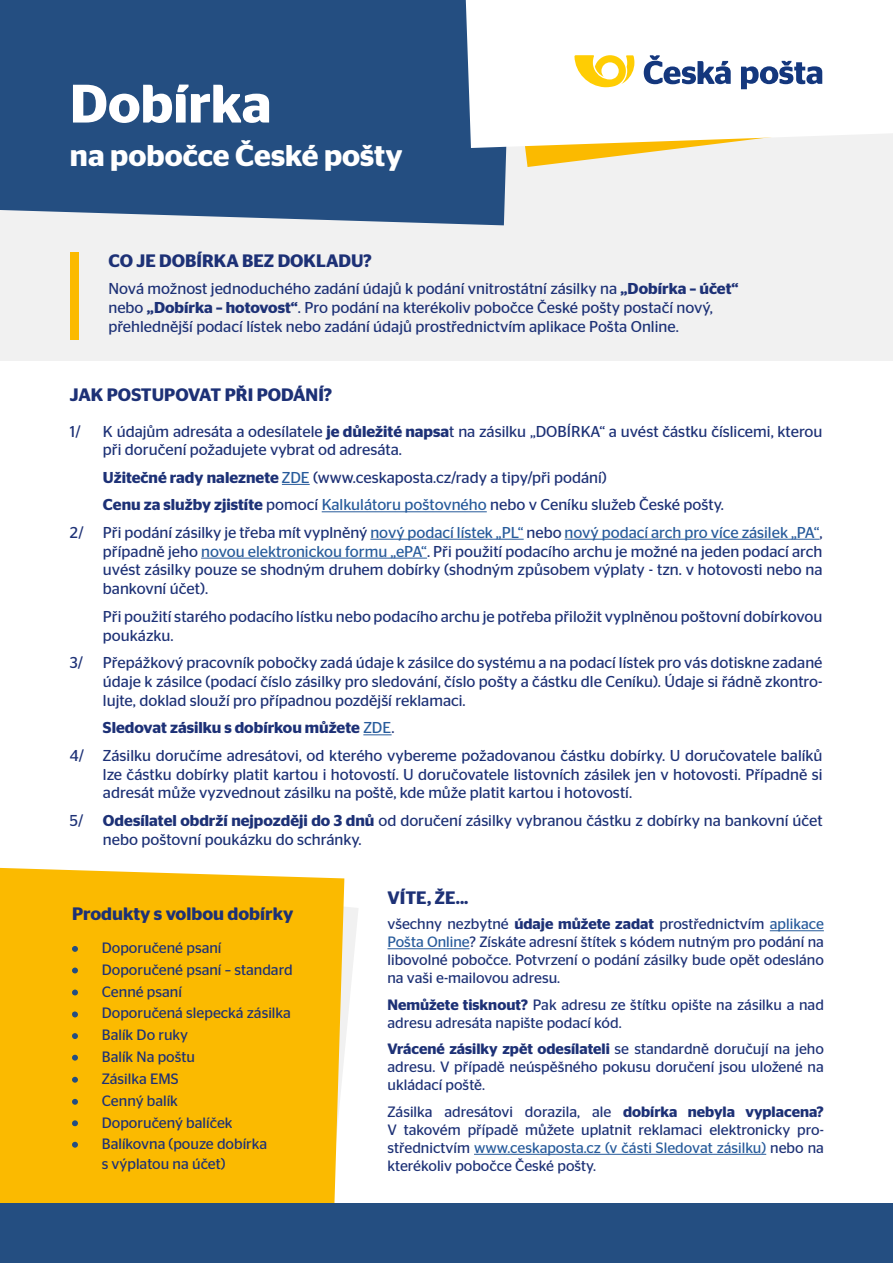
<style>
.page{position:relative;width:893px;height:1263px;background:#fff}
.page>*{position:absolute;margin:0;border:0;box-sizing:border-box;transform-origin:0 0}
.t1{font:600 54px "Stag Sans";color:#fff}
.t2{font:600 30px "Stag Sans";color:#fff}
.t3{font:600 18px "Stag Sans";color:#1d3176}
.t4{font:15.75px/18.9px "Stag Sans";color:#1d3176}
.t5{font:15.75px "Stag Sans";color:#275b9b}
.t6{font:15px/18px "Stag Sans";color:#1d3176;text-align:justify}
.s1{font-weight:600}
.s2{color:#275b9b}
.s3{color:#1d3176}
</style>
<div class="page">
<svg style="left:344px;top:878px;width:14px;height:174px"></svg>
<div style="left:0;top:868px;width:344px;height:335px;background:#fbba00"></div>
<div style="left:0;top:0;width:893px;height:361px;background:#f1f1f1"></div>
<div style="left:0;top:0;width:507px;height:225px;background:#244e81"></div>
<svg style="left:525px;top:148px;width:157px;height:19px"></svg>
<div style="left:466px;top:0;width:427px;height:148px;background:#fff"></div>
<div style="left:0;top:1203px;width:893px;height:60px;background:#244e81"></div>
<div style="left:70px;top:253px;width:8px;height:87px;background:#fbba00"></div>
<svg style="left:282px;top:484px;width:28px;height:1px"></svg>
<hr style="left:322px;top:511px;width:165px;height:1px;background:#275b9b">
<hr style="left:370px;top:539px;width:154px;height:1px;background:#275b9b">
<hr style="left:565px;top:539px;width:254px;height:1px;background:#275b9b">
<hr style="left:201px;top:558px;width:226px;height:1px;background:#275b9b">
<svg style="left:363px;top:734px;width:29px;height:1px"></svg>
<hr style="left:770px;top:930px;width:54px;height:1px;background:#275b9b">
<hr style="left:387px;top:948px;width:82px;height:1px;background:#275b9b">
<hr style="left:474px;top:1154px;width:292px;height:1px;background:#275b9b">
<svg style="left:574px;top:55px;width:60px;height:32px"></svg>
<svg style="left:644px;top:55px;width:87px;height:29px"></svg>
<svg style="left:741px;top:61px;width:81px;height:28px"></svg>
<svg style="left:72px;top:967px;width:6px;height:6px"></svg>
<svg style="left:72px;top:946px;width:6px;height:6px"></svg>
<svg style="left:72px;top:989px;width:6px;height:6px"></svg>
<svg style="left:72px;top:1011px;width:6px;height:6px"></svg>
<svg style="left:72px;top:1033px;width:6px;height:6px"></svg>
<svg style="left:72px;top:1055px;width:6px;height:5px"></svg>
<svg style="left:72px;top:1077px;width:6px;height:6px"></svg>
<svg style="left:72px;top:1099px;width:6px;height:6px"></svg>
<svg style="left:72px;top:1120px;width:6px;height:6px"></svg>
<svg style="left:72px;top:1142px;width:6px;height:6px"></svg>
<h1 class="t1" style="left:70px;top:72px;width:203px">Dobírka</h1>
<h2 class="t2" style="left:70px;top:138px;width:334px">na pobočce České pošty</h2>
<p class="t3" style="left:108px;top:250px;width:265px">CO JE DOBÍRKA BEZ DOKLADU?</p>
<p class="t4" style="left:108px;top:279px;width:632px">Nová možnost jednoduchého zadání údajů k podání vnitrostátní zásilky na <span class="s1">„Dobírka – účet“ </span>nebo <span class="s1">„Dobírka – hotovost“</span>. Pro podání na kterékoliv pobočce České pošty postačí nový, přehlednější podací lístek nebo zadání údajů prostřednictvím aplikace Pošta Online.</p>
<p class="t3" style="left:70px;top:384px;width:264px">JAK POSTUPOVAT PŘI PODÁNÍ?</p>
<p class="t4" style="left:70px;top:421px;width:12px">1/</p>
<p class="t4" style="left:103px;top:421px;width:721px">K údajům adresáta a odesílatele <span class="s1">je důležité napsa</span>t na zásilku „DOBÍRKA“ a uvést částku číslicemi, kterou při doručení požadujete vybrat od adresáta.</p>
<p class="t4" style="left:103px;top:468px;width:505px"><span class="s1">Užitečné rady naleznete</span> <span class="s2">ZDE</span> (www.ceskaposta.cz/rady a tipy/při podání)</p>
<p class="t4" style="left:103px;top:495px;width:623px"><span class="s1">Cenu za služby zjistíte</span> pomocí <span class="s2">Kalkulátoru poštovného</span> nebo v Ceníku služeb České pošty.</p>
<p class="t5" style="left:70px;top:523px;width:754px"><span class="s3">2/ Při podání zásilky je třeba mít vyplněný</span> nový podací lístek „PL“ <span class="s3">nebo</span> nový podací arch pro více zásilek „PA“<span class="s3">,</span></p>
<p class="t4" style="left:103px;top:541px;width:721px;text-align:justify">případně jeho <span class="s2">novou elektronickou formu „ePA“</span>. Při použití podacího archu je možné na jeden podací arch uvést zásilky pouze se shodným druhem dobírky (shodným způsobem výplaty - tzn. v hotovosti nebo na bankovní účet).</p>
<p class="t4" style="left:103px;top:607px;width:721px">Při použití starého podacího lístku nebo podacího archu je potřeba přiložit vyplněnou poštovní dobírkovou poukázku.</p>
<p class="t4" style="left:70px;top:653px;width:15px">3/</p>
<p class="t4" style="left:103px;top:653px;width:721px;text-align:justify">Přepážkový pracovník pobočky zadá údaje k zásilce do systému a na podací lístek pro vás dotiskne zadané údaje k zásilce (podací číslo zásilky pro sledování, číslo pošty a částku dle Ceníku). Údaje si řádně zkontro&shy;lujte, doklad slouží pro případnou pozdější reklamaci.</p>
<p class="t4" style="left:70px;top:714px;width:754px;line-height:27.5px;text-indent:33px"><span class="s1">Sledovat zásilku s dobírkou můžete</span> <span class="s2">ZDE</span>.<br>4/ Zásilku doručíme adresátovi, od kterého vybereme požadovanou částku dobírky. U doručovatele balíků</p>
<p class="t4" style="left:103px;top:764px;width:721px">lze částku dobírky platit kartou i hotovostí. U doručovatele listovních zásilek jen v hotovosti. Případně si adresát může vyzvednout zásilku na poště, kde může platit kartou i hotovostí.</p>
<p class="t4" style="left:103px;top:811px;width:721px;text-indent:-33px">5/ <span class="s1">Odesílatel obdrží nejpozději do 3 dnů</span> od doručení zásilky vybranou částku z dobírky na bankovní účet nebo poštovní poukázku do schránky.</p>
<p class="t3" style="left:72px;top:903px;width:223px">Produkty s volbou dobírky</p>
<p class="t6" style="left:72px;top:938px;width:151px">• Doporučené psaní</p>
<p class="t6" style="left:72px;top:960px;width:222px">• Doporučené psaní – standard</p>
<p class="t6" style="left:72px;top:982px;width:111px">• Cenné psaní</p>
<p class="t6" style="left:72px;top:1004px;width:220px">• Doporučená slepecká zásilka</p>
<p class="t6" style="left:72px;top:1026px;width:118px">• Balík Do ruky</p>
<p class="t6" style="left:72px;top:1048px;width:124px">• Balík Na poštu</p>
<p class="t6" style="left:72px;top:1069px;width:108px">• Zásilka EMS</p>
<p class="t6" style="left:72px;top:1091px;width:107px">• Cenný balík</p>
<p class="t6" style="left:72px;top:1113px;width:162px">• Doporučený balíček</p>
<p class="t6" style="left:102px;top:1134px;width:167px;line-height:19.5px;text-indent:-30px">• Balíkovna (pouze dobírka s výplatou na účet)</p>
<p class="t3" style="left:387px;top:887px;width:83px">VÍTE, ŽE...</p>
<p class="t6" style="left:387px;top:915px;width:438px">všechny nezbytné <span class="s1">údaje můžete zadat</span> prostřednictvím <span class="s2">aplikace Pošta Online</span>? Získáte adresní štítek s kódem nutným pro podání na libovolné pobočce. Potvrzení o podání zásilky bude opět odesláno na vaši e-mailovou adresu.</p>
<p class="t6" style="left:387px;top:995px;width:438px"><span class="s1">Nemůžete tisknout?</span> Pak adresu ze štítku opište na zásilku a nad adresu adresáta napište podací kód.</p>
<p class="t6" style="left:387px;top:1040px;width:438px"><span class="s1">Vrácené zásilky zpět odesílateli</span> se standardně doručují na jeho adresu. V případě neúspěšného pokusu doručení jsou uložené na ukládací poště.</p>
<p class="t6" style="left:387px;top:1102px;width:438px">Zásilka adresátovi dorazila, ale <span class="s1">dobírka nebyla vyplacena?<br></span>V takovém případě můžete uplatnit reklamaci elektronicky pro&shy;střednictvím <span class="s2">www.ceskaposta.cz (v části Sledovat zásilku)</span> nebo na kterékoliv pobočce České pošty.</p>
</div>
